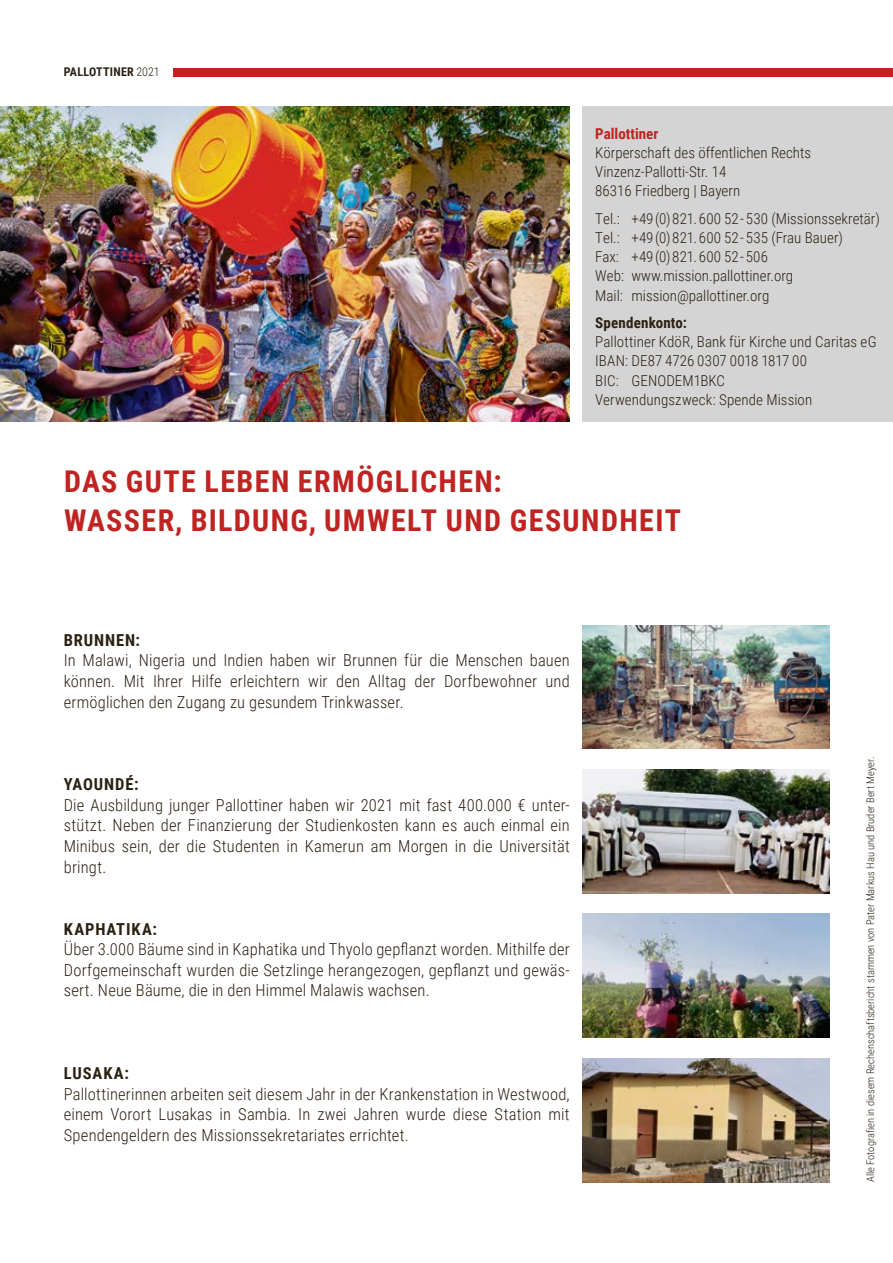
<style>
.page{position:relative;width:893px;height:1263px;background:#fff}
.page>*{position:absolute;margin:0;border:0;box-sizing:border-box;transform-origin:0 0}
.t1{font:700 30px/39px "Roboto Condensed";letter-spacing:.05em;color:#bf2422}
.t2{font:300 16.5px/20.7px "Roboto Condensed";letter-spacing:.01em;color:#2b2113;text-align:justify}
.t3{font:700 16.5px "Roboto Condensed";letter-spacing:.05em;color:#2b2113}
.t4{font:300 15px/19.2px "Roboto Condensed";color:#2b2113}
.t5{font:700 15px "Roboto Condensed";letter-spacing:.01em;color:#2b2113}
.t6{font:700 15px "Roboto Condensed";color:#bf2422}
.t7{font:700 12px "Roboto Condensed";letter-spacing:.025em;color:#2b2113}
.t8{font:300 10.5px "Roboto Condensed";color:#2b2113}
.s1{font-weight:300}
</style>
<div class="page">
<div style="left:583px;top:106px;width:310px;height:316px;background:#d4d4d4"></div>
<img style="left:0;top:106px;width:570px;height:316px">
<img style="left:583px;top:625px;width:246px;height:124px">
<img style="left:583px;top:769px;width:246px;height:124px">
<img style="left:583px;top:1058px;width:246px;height:124px">
<img style="left:583px;top:914px;width:246px;height:124px">
<div style="left:174px;top:68px;width:719px;height:8px;background:#bf2422"></div>
<p class="t7" style="left:64px;top:67px;width:97px">PALLOTTINER <span class="s1">2021</span></p>
<p class="t6" style="left:595px;top:128px;width:65px">Pallottiner</p>
<p class="t4" style="left:595px;top:144px;width:217px">Körperschaft des öffentlichen Rechts<br>Vinzenz-Pallotti-Str. 14<br>86316 Friedberg | Bayern</p>
<p class="t4" style="left:595px;top:209px;width:286px">Tel.: +49 (0) 821. 600 52 - 530 (Missionssekretär)<br>Tel.: +49 (0) 821. 600 52 - 535 (Frau Bauer)<br>Fax: +49 (0) 821. 600 52 - 506<br>Web: www.mission.pallottiner.org<br>Mail: mission@pallottiner.org</p>
<p class="t5" style="left:595px;top:317px;width:93px">Spendenkonto:</p>
<p class="t4" style="left:595px;top:333px;width:283px">Pallottiner KdöR, Bank für Kirche und Caritas eG IBAN: DE87 4726 0307 0018 1817 00<br>BIC: GENODEM1BKC<br>Verwendungszweck: Spende Mission</p>
<h1 class="t1" style="left:64px;top:464px;width:618px">DAS GUTE LEBEN ERMÖGLICHEN:<br>WASSER, BILDUNG, UMWELT UND GESUNDHEIT</h1>
<p class="t3" style="left:64px;top:633px;width:78px">BRUNNEN:</p>
<p class="t2" style="left:64px;top:651px;width:507px">In Malawi, Nigeria und Indien haben wir Brunnen für die Menschen bauen können. Mit Ihrer Hilfe erleichtern wir den Alltag der Dorfbewohner und ermöglichen den Zugang zu gesundem Trinkwasser.</p>
<p class="t3" style="left:64px;top:778px;width:76px">YAOUNDÉ:</p>
<p class="t2" style="left:64px;top:796px;width:508px">Die Ausbildung junger Pallottiner haben wir 2021 mit fast 400.000 € unter&shy;stützt. Neben der Finanzierung der Studienkosten kann es auch einmal ein Minibus sein, der die Studenten in Kamerun am Morgen in die Universität bringt.</p>
<p class="t3" style="left:64px;top:922px;width:95px">KAPHATIKA:</p>
<p class="t2" style="left:64px;top:938px;width:507px">Über 3.000 Bäume sind in Kaphatika und Thyolo gepflanzt worden. Mithilfe der Dorfgemeinschaft wurden die Setzlinge herangezogen, gepflanzt und gewäs&shy;sert. Neue Bäume, die in den Himmel Malawis wachsen.</p>
<p class="t3" style="left:64px;top:1066px;width:67px">LUSAKA:</p>
<p class="t2" style="left:64px;top:1084px;width:507px">Pallottinerinnen arbeiten seit diesem Jahr in der Krankenstation in Westwood, einem Vorort Lusakas in Sambia. In zwei Jahren wurde diese Station mit Spendengeldern des Missionssekretariates errichtet.</p>
<p class="t8" style="left:866px;top:1182px;width:427px;rotate:-90deg">Alle Fotografien in diesem Rechenschaftsbericht stammen von Pater Markus Hau und Bruder Bert Meyer.</p>
</div>
